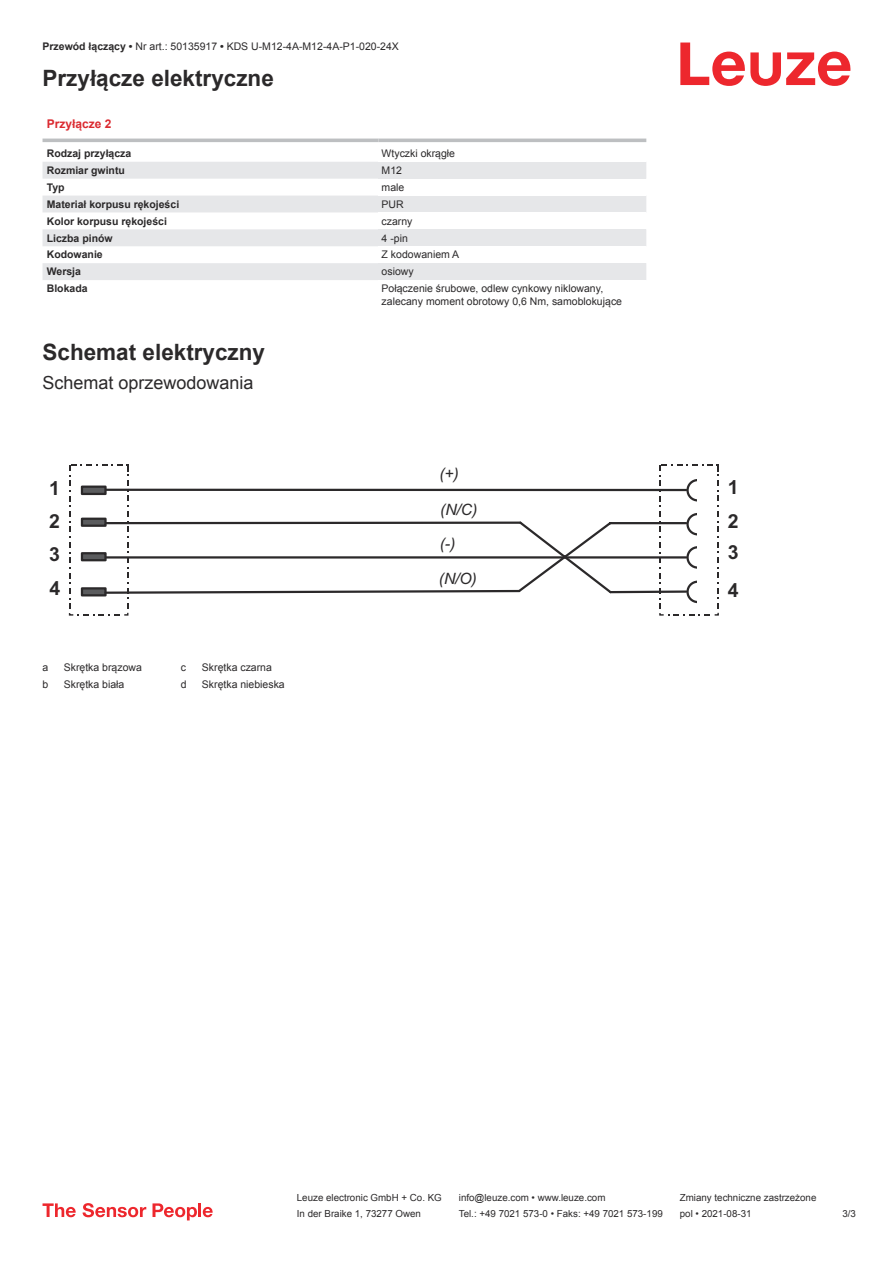
<style>
.page{position:relative;width:893px;height:1263px;background:#fff}
.page>*{position:absolute;margin:0;border:0;box-sizing:border-box;transform-origin:0 0}
.t1{font:700 22.5px "Arial";color:#2b292a}
.t2{font:700 19.35px "Arial";color:#2b292a}
.t3{font:18px "Arial";color:#2b292a}
.t4{font:italic 15.6px "Arial";color:#2b292a}
.t5{font:700 12px "Arial";color:#db2a30}
.t6{font:10.5px/12.6px "Arial";color:#2b292a}
.t7{font:700 10.5px "Arial";color:#2b292a}
.t8{font:9.75px "Arial";color:#2b292a}
.s1{font-weight:700}
</style>
<div class="page">
<svg style="left:680px;top:43px;width:170px;height:43px"></svg>
<svg style="left:43px;top:138px;width:603px;height:1px"></svg>
<svg style="left:43px;top:162px;width:335px;height:118px;fill:#e6e7e9"></svg>
<hr style="left:43px;top:139px;width:335px;height:3px;background:#bdbfc1">
<hr style="left:378px;top:139px;width:268px;height:3px;background:#bdbfc1">
<div style="left:378px;top:162px;width:268px;height:17px;background:#e6e7e9"></div>
<div style="left:378px;top:196px;width:268px;height:16px;background:#e6e7e9"></div>
<div style="left:378px;top:229px;width:268px;height:17px;background:#e6e7e9"></div>
<div style="left:378px;top:263px;width:268px;height:17px;background:#e6e7e9"></div>
<svg style="left:43px;top:1203px;width:33px;height:14px"></svg>
<svg style="left:83px;top:1203px;width:63px;height:14px"></svg>
<svg style="left:153px;top:1203px;width:44px;height:17px"></svg>
<hr style="left:198px;top:1203px;width:3px;height:14px;background:#ed272d">
<svg style="left:203px;top:1207px;width:10px;height:10px"></svg>
<svg style="left:69px;top:464px;width:650px;height:152px"></svg>
<div style="left:698px;top:472px;width:14px;height:131px;background:#fff"></div>
<div style="left:182px;top:567px;width:308px;height:19px;background:#fff"></div>
<div style="left:181px;top:500px;width:308px;height:20px;background:#fff"></div>
<div style="left:182px;top:464px;width:306px;height:22px;background:#fff"></div>
<div style="left:181px;top:534px;width:309px;height:18px;background:#fff"></div>
<p class="t6" style="left:43px;top:41px;width:358px"><span class="s1">Przewód łączący •</span> Nr art.: 50135917 <span class="s1">•</span> KDS U-M12-4A-M12-4A-P1-020-24X</p>
<h1 class="t1" style="left:43px;top:63px;width:233px">Przyłącze elektryczne</h1>
<p class="t5" style="left:47px;top:115px;width:66px">Przyłącze 2</p>
<p class="t7" style="left:47px;top:146px;width:86px">Rodzaj przyłącza</p>
<p class="t6" style="left:382px;top:147px;width:75px">Wtyczki okrągłe</p>
<p class="t7" style="left:47px;top:166px;width:80px">Rozmiar gwintu</p>
<p class="t6" style="left:382px;top:165px;width:22px">M12</p>
<p class="t7" style="left:47px;top:183px;width:19px">Typ</p>
<p class="t6" style="left:382px;top:181px;width:24px">male</p>
<p class="t7" style="left:47px;top:197px;width:134px">Materiał korpusu rękojeści</p>
<p class="t6" style="left:382px;top:199px;width:24px">PUR</p>
<p class="t7" style="left:47px;top:214px;width:122px">Kolor korpusu rękojeści</p>
<p class="t6" style="left:382px;top:216px;width:32px">czarny</p>
<p class="t7" style="left:47px;top:230px;width:67px">Liczba pinów</p>
<p class="t6" style="left:382px;top:233px;width:28px">4 -pin</p>
<p class="t7" style="left:47px;top:251px;width:58px">Kodowanie</p>
<p class="t6" style="left:382px;top:248px;width:79px">Z kodowaniem A</p>
<p class="t7" style="left:47px;top:264px;width:36px">Wersja</p>
<p class="t6" style="left:382px;top:265px;width:34px">osiowy</p>
<p class="t7" style="left:47px;top:285px;width:42px">Blokada</p>
<p class="t6" style="left:382px;top:282px;width:242px">Połączenie śrubowe, odlew cynkowy niklowany, zalecany moment obrotowy 0,6 Nm, samoblokujące</p>
<h1 class="t1" style="left:43px;top:343px;width:224px">Schemat elektryczny</h1>
<h3 class="t3" style="left:43px;top:371px;width:213px">Schemat oprzewodowania</h3>
<h2 class="t2" style="left:49px;top:477px;width:12px">1</h2>
<h2 class="t2" style="left:49px;top:510px;width:12px">2</h2>
<h2 class="t2" style="left:49px;top:543px;width:12px">3</h2>
<h2 class="t2" style="left:49px;top:577px;width:12px">4</h2>
<p class="t6" style="left:43px;top:662px;width:7px">a</p>
<p class="t6" style="left:64px;top:661px;width:80px">Skrętka brązowa</p>
<p class="t6" style="left:43px;top:678px;width:7px">b</p>
<p class="t6" style="left:64px;top:678px;width:62px">Skrętka biała</p>
<p class="t6" style="left:181px;top:662px;width:7px">c</p>
<p class="t6" style="left:202px;top:661px;width:72px">Skrętka czarna</p>
<p class="t6" style="left:181px;top:679px;width:7px">d</p>
<p class="t6" style="left:202px;top:678px;width:84px">Skrętka niebieska</p>
<h3 class="t4" style="left:439px;top:467px;width:21px">(+)</h3>
<h3 class="t4" style="left:440px;top:503px;width:38px">(N/C)</h3>
<h3 class="t4" style="left:440px;top:537px;width:17px">(-)</h3>
<h3 class="t4" style="left:439px;top:572px;width:39px">(N/O)</h3>
<h2 class="t2" style="left:728px;top:476px;width:12px">1</h2>
<h2 class="t2" style="left:728px;top:510px;width:12px">2</h2>
<h2 class="t2" style="left:728px;top:541px;width:12px">3</h2>
<h2 class="t2" style="left:728px;top:578px;width:12px">4</h2>
<p class="t8" style="left:297px;top:1191px;width:146px">Leuze electronic GmbH + Co. KG</p>
<p class="t8" style="left:459px;top:1191px;width:148px">info@leuze.com • www.leuze.com</p>
<p class="t8" style="left:680px;top:1191px;width:138px">Zmiany techniczne zastrzeżone</p>
<p class="t8" style="left:297px;top:1207px;width:126px">In der Braike 1, 73277 Owen</p>
<p class="t8" style="left:459px;top:1207px;width:205px">Tel.: +49 7021 573-0 • Faks: +49 7021 573-199</p>
<p class="t8" style="left:680px;top:1207px;width:73px">pol • 2021-08-31</p>
<p class="t8" style="left:842px;top:1210px;width:15px">3 /3</p>
</div>
